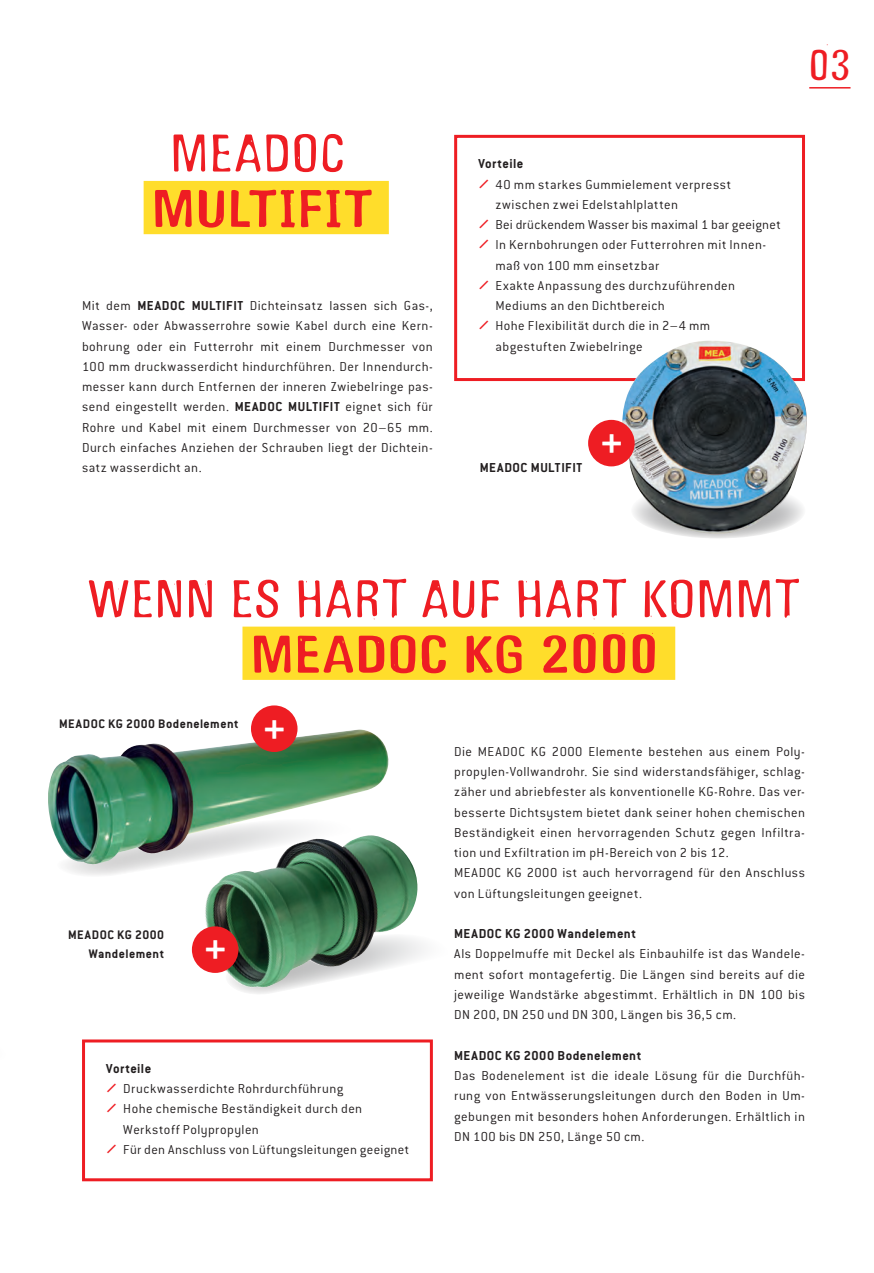
<style>
.page{position:relative;width:874px;height:1273px;background:#fff}
.page>*{position:absolute;margin:0;border:0;box-sizing:border-box;transform-origin:0 0}
.Broschüren____Headli{font:500 55.5px "Gagamond MEA";letter-spacing:.035em;color:#ee1d23}
.Broschüren____Headli-2{font:700 55.5px "Gagamond MEA";letter-spacing:.04em;color:#ee1d23}
.Broschüren____Seiten{font:500 45px "Gagamond MEA";color:#ee1d23}
.t1{font:700 43.2px "Conduit ITC Pro";color:#fff}
.Broschüren____Copy{font:300 14.25px/20.2px "Conduit ITC Pro";letter-spacing:.03em;color:#231f20}
.Broschüren____Copy-2{font:700 14.25px "Conduit ITC Pro";letter-spacing:.035em;color:#231f20}
.Broschüren____Aufzäh{font:700 14.25px "Conduit ITC Pro";letter-spacing:.03em;color:#231f20}
.Broschüren____Aufzäh-2{font:700 13.65px "Conduit ITC Pro";letter-spacing:.035em;color:#231f20}
.s1{font-weight:700}
</style>
<div class="page">
<div style="left:454px;top:135px;width:351px;height:246px;border:3px solid #ee1d23"></div>
<div style="left:144px;top:181px;width:245px;height:53px;background:#ffdd2b"></div>
<svg style="left:631px;top:482px;width:174px;height:56px"></svg>
<img style="left:622px;top:340px;width:185px;height:194px">
<div style="left:588px;top:420px;width:47px;height:46px;background:#ee1d23;border-radius:50%"></div>
<hr style="left:809px;top:87px;width:41px;height:2px;background:#ee1d23">
<svg style="left:65px;top:864px;width:105px;height:11px"></svg>
<img style="left:48px;top:729px;width:341px;height:135px">
<svg style="left:237px;top:943px;width:187px;height:51px"></svg>
<img style="left:203px;top:833px;width:217px;height:155px">
<div style="left:251px;top:705px;width:46px;height:47px;background:#ee1d23;border-radius:50%"></div>
<div style="left:192px;top:926px;width:46px;height:46px;background:#ee1d23;border-radius:50%"></div>
<div style="left:242px;top:626px;width:433px;height:54px;background:#ffdd2b"></div>
<div style="left:82px;top:1039px;width:351px;height:142px;border:3px solid #ee1d23"></div>
<p class="Broschüren____Headli" style="left:171px;top:123px;width:174px">MEADOC</p>
<p class="Broschüren____Headli-2" style="left:153px;top:177px;width:219px">MULTIFIT</p>
<p class="Broschüren____Aufzäh" style="left:478px;top:156px;width:46px">Vorteile</p>
<p class="Broschüren____Copy" style="left:495px;top:174px;width:237px">40 mm starkes Gummielement verpresst zwischen zwei Edelstahlplatten</p>
<p class="Broschüren____Copy" style="left:495px;top:215px;width:287px">Bei drückendem Wasser bis maximal 1 bar geeignet</p>
<p class="Broschüren____Copy" style="left:495px;top:235px;width:272px">In Kernbohrungen oder Futterrohren mit Innen&shy;maß von 100 mm einsetzbar</p>
<p class="Broschüren____Copy" style="left:495px;top:275px;width:241px">Exakte Anpassung des durchzuführenden<br>Mediums an den Dichtbereich</p>
<p class="Broschüren____Copy" style="left:495px;top:316px;width:216px">Hohe Flexibilität durch die in 2–4 mm abgestuften Zwiebelringe</p>
<p class="Broschüren____Copy" style="left:82px;top:296px;width:352px;text-align:justify">Mit dem <span class="s1">MEADOC MULTIFIT</span> Dichteinsatz lassen sich Gas-, Wasser- oder Abwasserrohre sowie Kabel durch eine Kern&shy;bohrung oder ein Futterrohr mit einem Durchmesser von 100 mm druckwasserdicht hindurchführen. Der Innendurch&shy;messer kann durch Entfernen der inneren Zwiebelringe pas&shy;send eingestellt werden. <span class="s1">MEADOC MULTIFIT</span> eignet sich für Rohre und Kabel mit einem Durchmesser von 20–65 mm.</p>
<p class="Broschüren____Copy" style="left:82px;top:437px;width:352px">Durch einfaches Anziehen der Schrauben liegt der Dichtein&shy;satz wasserdicht an.</p>
<p class="t1" style="left:601px;top:415px;width:23px">+</p>
<p class="Broschüren____Aufzäh" style="left:480px;top:459px;width:104px">MEADOC MULTIFIT</p>
<p class="Broschüren____Seiten" style="left:809px;top:41px;width:43px">03</p>
<p class="Broschüren____Headli" style="left:88px;top:569px;width:712px">WENN ES HART AUF HART KOMMT</p>
<p class="Broschüren____Headli-2" style="left:252px;top:622px;width:407px">MEADOC KG 2000</p>
<p class="Broschüren____Aufzäh-2" style="left:59px;top:716px;width:181px">MEADOC KG 2000 Bodenelement</p>
<p class="t1" style="left:264px;top:701px;width:23px">+</p>
<p class="Broschüren____Aufzäh-2" style="left:68px;top:926px;width:97px">MEADOC KG 2000</p>
<p class="Broschüren____Aufzäh-2" style="left:89px;top:946px;width:77px">Wandelement</p>
<p class="t1" style="left:204px;top:922px;width:23px">+</p>
<p class="Broschüren____Aufzäh" style="left:106px;top:1060px;width:46px">Vorteile</p>
<p class="Broschüren____Copy" style="left:123px;top:1078px;width:221px">Druckwasserdichte Rohrdurchführung</p>
<p class="Broschüren____Copy" style="left:123px;top:1099px;width:240px">Hohe chemische Beständigkeit durch den<br>Werkstoff Polypropylen</p>
<p class="Broschüren____Copy" style="left:123px;top:1139px;width:287px">Für den Anschluss von Lüftungsleitungen geeignet</p>
<p class="Broschüren____Copy" style="left:454px;top:741px;width:352px;text-align:justify">Die MEADOC KG 2000 Elemente bestehen aus einem Poly&shy;propylen-Vollwandrohr. Sie sind widerstandsfähiger, schlag&shy;zäher und abriebfester als konventionelle KG-Rohre. Das ver&shy;besserte Dichtsystem bietet dank seiner hohen chemischen Beständigkeit einen hervorragenden Schutz gegen Infiltra&shy;tion und Exfiltration im pH-Bereich von 2 bis 12.</p>
<p class="Broschüren____Copy" style="left:454px;top:863px;width:352px">MEADOC KG 2000 ist auch hervorragend für den Anschluss von Lüftungsleitungen geeignet.</p>
<p class="Broschüren____Copy-2" style="left:454px;top:925px;width:183px">MEADOC KG 2000 Wandelement</p>
<p class="Broschüren____Copy" style="left:454px;top:944px;width:352px;text-align:justify">Als Doppelmuffe mit Deckel als Einbauhilfe ist das Wandele&shy;ment sofort montagefertig. Die Längen sind bereits auf die jeweilige Wandstärke abgestimmt. Erhältlich in DN 100 bis DN 200, DN 250 und DN 300, Längen bis 36,5 cm.</p>
<p class="Broschüren____Copy-2" style="left:454px;top:1047px;width:189px">MEADOC KG 2000 Bodenelement</p>
<p class="Broschüren____Copy" style="left:454px;top:1065px;width:352px;text-align:justify">Das Bodenelement ist die ideale Lösung für die Durchfüh&shy;rung von Entwässerungsleitungen durch den Boden in Um&shy;gebungen mit besonders hohen Anforderungen. Erhältlich in DN 100 bis DN 250, Länge 50 cm.</p>
</div>
